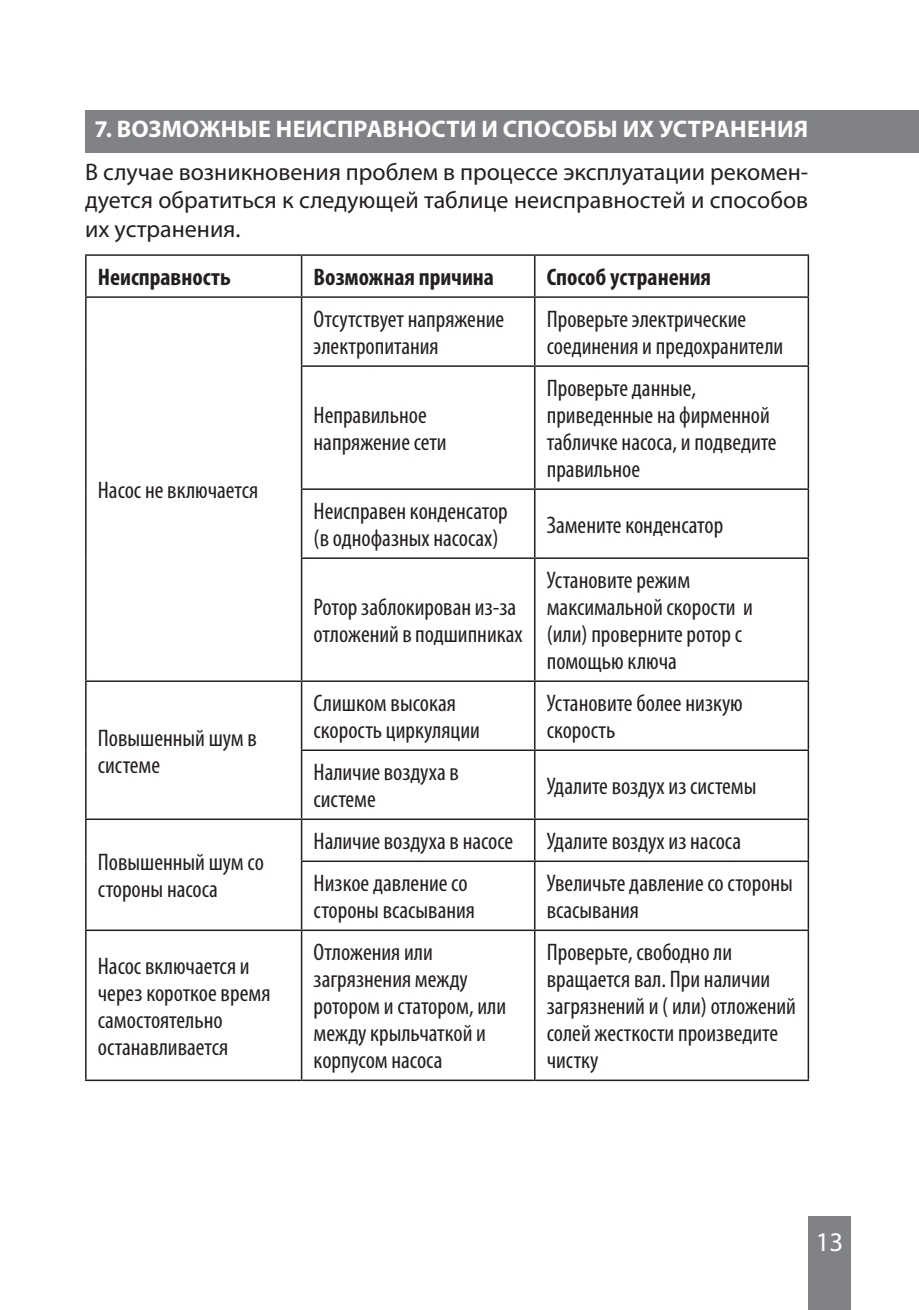
<style>
.page{position:relative;width:919px;height:1310px;background:#fff}
.page>*{position:absolute;margin:0;border:0;box-sizing:border-box;transform-origin:0 0}
.t1{font:27px "Myriad Pro";color:#fff}
.t2{font:condensed 24px/27px "Myriad Pro";color:#231f20}
.t3{font:24px/28.8px "Myriad Pro";color:#231f20;text-align:justify}
.t4{font:700 condensed 24px "Myriad Pro";color:#231f20}
.t5{font:700 24px "Myriad Pro";letter-spacing:.01em;color:#fff}
</style>
<div class="page">
<div style="left:808px;top:1216px;width:42px;height:94px;background:#808285"></div>
<div style="left:85px;top:111px;width:833px;height:42px;background:#808285"></div>
<hr style="left:85px;top:254px;width:216px;height:2px;background:#231f20">
<hr style="left:85px;top:256px;width:2px;height:40px;background:#231f20">
<hr style="left:301px;top:254px;width:233px;height:2px;background:#231f20">
<hr style="left:301px;top:256px;width:1px;height:40px;background:#231f20">
<hr style="left:534px;top:254px;width:275px;height:2px;background:#231f20">
<hr style="left:534px;top:256px;width:1px;height:40px;background:#231f20">
<hr style="left:807px;top:256px;width:2px;height:40px;background:#231f20">
<hr style="left:85px;top:296px;width:216px;height:2px;background:#231f20">
<hr style="left:85px;top:298px;width:2px;height:68px;background:#231f20">
<hr style="left:85px;top:366px;width:2px;height:123px;background:#231f20">
<hr style="left:85px;top:489px;width:2px;height:69px;background:#231f20">
<hr style="left:85px;top:558px;width:2px;height:122px;background:#231f20">
<hr style="left:301px;top:296px;width:233px;height:2px;background:#231f20">
<hr style="left:301px;top:298px;width:1px;height:67px;background:#231f20">
<hr style="left:534px;top:296px;width:275px;height:2px;background:#231f20">
<hr style="left:534px;top:298px;width:1px;height:67px;background:#231f20">
<hr style="left:807px;top:298px;width:2px;height:67px;background:#231f20">
<hr style="left:301px;top:365px;width:233px;height:2px;background:#231f20">
<hr style="left:301px;top:367px;width:1px;height:121px;background:#231f20">
<hr style="left:534px;top:365px;width:275px;height:2px;background:#231f20">
<hr style="left:534px;top:367px;width:1px;height:121px;background:#231f20">
<hr style="left:807px;top:367px;width:2px;height:121px;background:#231f20">
<hr style="left:301px;top:488px;width:233px;height:2px;background:#231f20">
<hr style="left:301px;top:490px;width:1px;height:67px;background:#231f20">
<hr style="left:534px;top:488px;width:275px;height:2px;background:#231f20">
<hr style="left:534px;top:490px;width:1px;height:67px;background:#231f20">
<hr style="left:807px;top:490px;width:2px;height:67px;background:#231f20">
<hr style="left:301px;top:557px;width:233px;height:2px;background:#231f20">
<hr style="left:301px;top:559px;width:1px;height:121px;background:#231f20">
<hr style="left:534px;top:557px;width:275px;height:2px;background:#231f20">
<hr style="left:534px;top:559px;width:1px;height:121px;background:#231f20">
<hr style="left:807px;top:559px;width:2px;height:121px;background:#231f20">
<hr style="left:85px;top:680px;width:216px;height:2px;background:#231f20">
<hr style="left:85px;top:682px;width:2px;height:68px;background:#231f20">
<hr style="left:85px;top:750px;width:2px;height:68px;background:#231f20">
<hr style="left:301px;top:680px;width:233px;height:2px;background:#231f20">
<hr style="left:301px;top:682px;width:1px;height:67px;background:#231f20">
<hr style="left:534px;top:680px;width:275px;height:2px;background:#231f20">
<hr style="left:534px;top:682px;width:1px;height:67px;background:#231f20">
<hr style="left:807px;top:682px;width:2px;height:67px;background:#231f20">
<hr style="left:301px;top:749px;width:233px;height:2px;background:#231f20">
<hr style="left:301px;top:751px;width:1px;height:67px;background:#231f20">
<hr style="left:534px;top:749px;width:275px;height:2px;background:#231f20">
<hr style="left:534px;top:751px;width:1px;height:67px;background:#231f20">
<hr style="left:807px;top:751px;width:2px;height:67px;background:#231f20">
<hr style="left:85px;top:818px;width:216px;height:2px;background:#231f20">
<hr style="left:85px;top:820px;width:2px;height:41px;background:#231f20">
<hr style="left:85px;top:861px;width:2px;height:68px;background:#231f20">
<hr style="left:301px;top:818px;width:233px;height:2px;background:#231f20">
<hr style="left:301px;top:820px;width:1px;height:40px;background:#231f20">
<hr style="left:534px;top:818px;width:275px;height:2px;background:#231f20">
<hr style="left:534px;top:820px;width:1px;height:40px;background:#231f20">
<hr style="left:807px;top:820px;width:2px;height:40px;background:#231f20">
<hr style="left:301px;top:860px;width:233px;height:2px;background:#231f20">
<hr style="left:301px;top:862px;width:1px;height:67px;background:#231f20">
<hr style="left:534px;top:860px;width:275px;height:2px;background:#231f20">
<hr style="left:534px;top:862px;width:1px;height:67px;background:#231f20">
<hr style="left:807px;top:862px;width:2px;height:67px;background:#231f20">
<hr style="left:85px;top:929px;width:216px;height:2px;background:#231f20">
<hr style="left:85px;top:931px;width:2px;height:148px;background:#231f20">
<hr style="left:301px;top:929px;width:233px;height:2px;background:#231f20">
<hr style="left:301px;top:931px;width:1px;height:148px;background:#231f20">
<hr style="left:534px;top:929px;width:275px;height:2px;background:#231f20">
<hr style="left:534px;top:931px;width:1px;height:148px;background:#231f20">
<hr style="left:807px;top:931px;width:2px;height:148px;background:#231f20">
<hr style="left:85px;top:1079px;width:216px;height:2px;background:#231f20">
<hr style="left:301px;top:1079px;width:233px;height:2px;background:#231f20">
<hr style="left:534px;top:1079px;width:275px;height:2px;background:#231f20">
<p class="t5" style="left:94px;top:113px;width:715px">7. ВОЗМОЖНЫЕ НЕИСПРАВНОСТИ И СПОСОБЫ ИХ УСТРАНЕНИЯ</p>
<p class="t3" style="left:85px;top:157px;width:724px">В случае возникновения проблем в процессе эксплуатации рекомен&shy;дуется обратиться к следующей таблице неисправностей и способов их устранения.</p>
<p class="t4" style="left:98px;top:262px;width:135px">Неисправность</p>
<p class="t4" style="left:313px;top:262px;width:182px">Возможная причина</p>
<p class="t4" style="left:546px;top:262px;width:166px">Способ устранения</p>
<p class="t2" style="left:98px;top:476px;width:162px">Насос не включается</p>
<p class="t2" style="left:98px;top:724px;width:161px">Повышенный шум в системе</p>
<p class="t2" style="left:98px;top:848px;width:167px">Повышенный шум со стороны насоса</p>
<p class="t2" style="left:98px;top:952px;width:174px">Насос включается и через короткое время самостоятельно останавливается</p>
<p class="t2" style="left:313px;top:305px;width:192px">Отсутствует напряжение электропитания</p>
<p class="t2" style="left:546px;top:305px;width:238px">Проверьте электрические соединения и предохранители</p>
<p class="t2" style="left:313px;top:401px;width:135px">Неправильное напряжение сети</p>
<p class="t2" style="left:313px;top:497px;width:196px">Неисправен конденсатор (в однофазных насосах)</p>
<p class="t2" style="left:313px;top:593px;width:210px">Ротор заблокирован из-за отложений в подшипниках</p>
<p class="t2" style="left:546px;top:374px;width:231px">Проверьте данные, приведенные на фирменной табличке насоса, и подведите правильное</p>
<p class="t2" style="left:546px;top:511px;width:178px">Замените конденсатор</p>
<p class="t2" style="left:546px;top:566px;width:208px">Установите режим максимальной скорости и (или) проверните ротор с помощью ключа</p>
<p class="t2" style="left:313px;top:689px;width:168px">Слишком высокая скорость циркуляции</p>
<p class="t2" style="left:546px;top:689px;width:198px">Установите более низкую скорость</p>
<p class="t2" style="left:313px;top:758px;width:147px">Наличие воздуха в системе</p>
<p class="t2" style="left:546px;top:772px;width:211px">Удалите воздух из системы</p>
<p class="t2" style="left:313px;top:827px;width:201px">Наличие воздуха в насосе</p>
<p class="t2" style="left:546px;top:827px;width:196px">Удалите воздух из насоса</p>
<p class="t2" style="left:313px;top:869px;width:163px">Низкое давление со стороны всасывания</p>
<p class="t2" style="left:546px;top:869px;width:248px">Увеличьте давление со стороны всасывания</p>
<p class="t2" style="left:313px;top:938px;width:194px">Отложения или загрязнения между ротором и статором, или между крыльчаткой и корпусом насоса</p>
<p class="t2" style="left:546px;top:938px;width:251px">Проверьте, свободно ли вращается вал. При наличии загрязнений и ( или) отложений солей жесткости произведите чистку</p>
<p class="t1" style="left:815px;top:1225px;width:29px">13</p>
</div>
